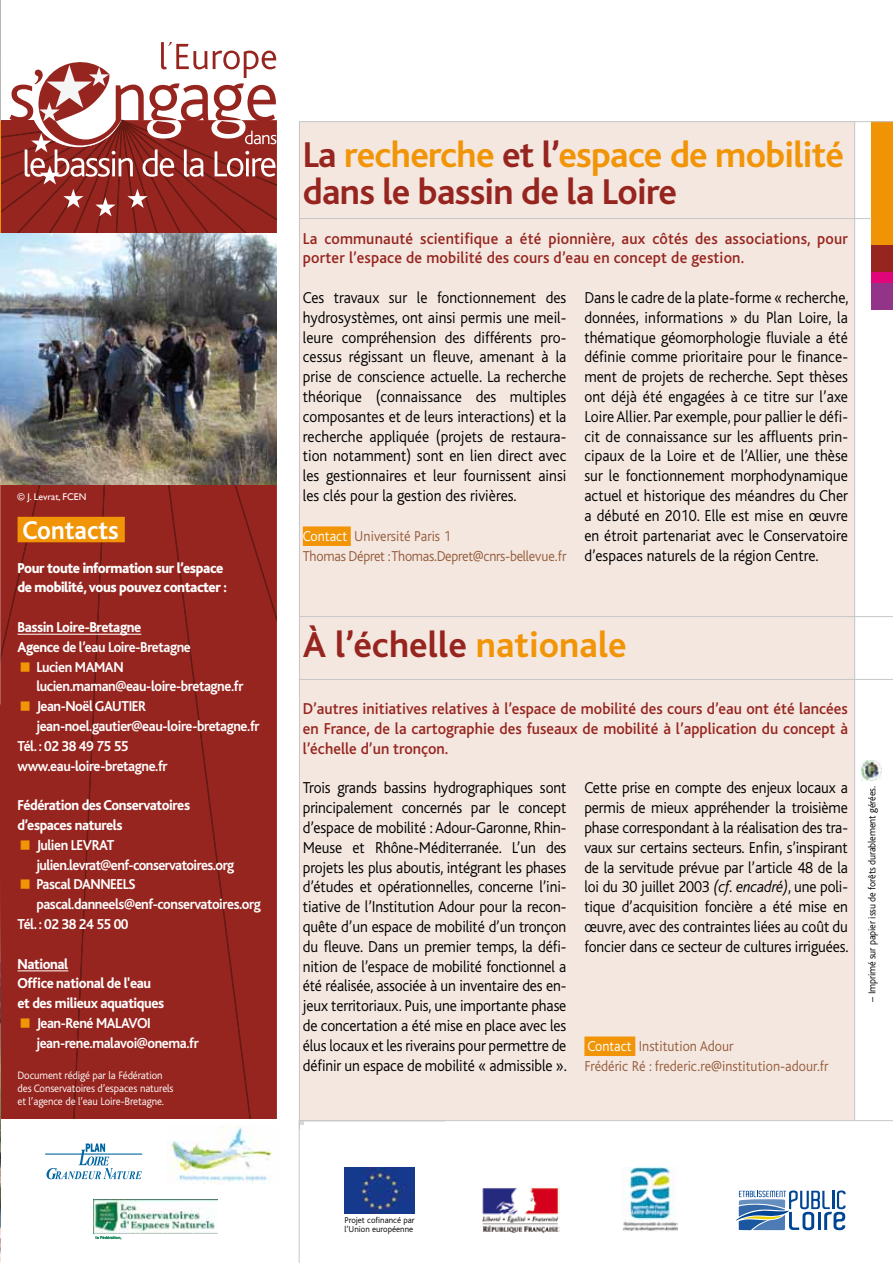
<style>
.page{position:relative;width:893px;height:1263px;background:#fff}
.page>*{position:absolute;margin:0;border:0;box-sizing:border-box;transform-origin:0 0}
.t1{font:700 37.5px/37.5px "Bliss";letter-spacing:-.02em;color:#97251f}
.t2{font:700 37.5px "Bliss";color:#97251f}
.t3{font:700 27px "Bliss";color:#fff;scale:.94 1}
.t4{font:300 16.5px/19.8px "Bliss";letter-spacing:-.01em;color:#000;text-align:justify;scale:.94 1}
.t5{font:500 16.5px/19.8px "Bliss";letter-spacing:.01em;color:#97251f;scale:.96 1}
.t6{font:700 15px/19.8px "Bliss";letter-spacing:-.03em;color:#fff;scale:.94 1}
.t7{font:800 15px/19.8px "Bliss";letter-spacing:-.03em;color:#fff;scale:.94 1}
.t8{font:300 15px/19.8px "Bliss";letter-spacing:-.02em;color:#955d3c;scale:.94 1}
.t9{font:300 15px/19.8px "Bliss";color:#955d3c;scale:.94 1}
.t10{font:800 15px/19.8px "Bliss";letter-spacing:-.03em;color:#fff;scale:.94 1}
.t11{font:300 11.25px/12.8px "Bliss";letter-spacing:-.01em;color:#fff;scale:.96 1}
.t12{font:300 10.5px "Bliss";letter-spacing:-.01em;color:#000;scale:.96 1}
.t13{font:9.75px "Gill Sans";color:#fff}
.t14{font:300 8.85px/8.9px "Bliss";color:#000}
.t15{font:700 4.05px "Arial";letter-spacing:-.005em;color:#00804f}
.s1{font-weight:800}
.s2{color:#f19405}
.s3{color:#fff}
.s4{font-style:italic}
</style>
<div class="page">
<div style="left:299px;top:121px;width:555px;height:999px;background:#f4e7e0"></div>
<div style="left:0;top:759px;width:61px;height:359px;background:#97251f"></div>
<div style="left:0;top:485px;width:61px;height:274px;background:#97251f"></div>
<div style="left:61px;top:485px;width:60px;height:633px;background:#97251f"></div>
<div style="left:121px;top:622px;width:156px;height:496px;background:#97251f"></div>
<div style="left:121px;top:485px;width:156px;height:137px;background:#97251f"></div>
<hr style="left:854px;top:121px;width:1px;height:999px;background:#c6c7c8">
<svg style="left:299px;top:1121px;width:146px;height:142px"></svg>
<div style="left:872px;top:121px;width:21px;height:124px;background:#f09406"></div>
<div style="left:872px;top:245px;width:21px;height:27px;background:#96241f"></div>
<div style="left:872px;top:272px;width:21px;height:11px;background:#e00579"></div>
<div style="left:872px;top:283px;width:21px;height:27px;background:#923487"></div>
<hr style="left:298px;top:1120px;width:595px;height:1px;background:#c6c7c8">
<img style="left:344px;top:1167px;width:71px;height:47px">
<svg style="left:736px;top:1190px;width:110px;height:40px"></svg>
<img style="left:623px;top:1167px;width:54px;height:64px">
<img style="left:482px;top:1188px;width:78px;height:46px">
<hr style="left:45px;top:1154px;width:97px;height:1px;background:#0066a1">
<svg style="left:47px;top:1143px;width:95px;height:36px"></svg>
<img style="left:94px;top:1199px;width:123px;height:34px">
<img style="left:167px;top:1126px;width:105px;height:58px">
<img style="left:0;top:853px;width:1px;height:410px">
<hr style="left:299px;top:121px;width:1px;height:1008px;background:#c6c7c8">
<svg style="left:0;top:0;width:277px;height:234px"></svg>
<hr style="left:18px;top:634px;width:123px;height:1px;background:#fff">
<hr style="left:18px;top:970px;width:50px;height:1px;background:#fff">
<div style="left:18px;top:517px;width:107px;height:25px;background:#f19405"></div>
<img style="left:861px;top:761px;width:21px;height:20px">
<hr style="left:299px;top:121px;width:594px;height:1px;background:#c6c7c8">
<hr style="left:299px;top:218px;width:573px;height:1px;background:#c6c7c8">
<div style="left:303px;top:526px;width:48px;height:20px;background:#f19405"></div>
<div style="left:584px;top:1036px;width:51px;height:20px;background:#f19405"></div>
<hr style="left:299px;top:616px;width:594px;height:1px;background:#c6c7c8">
<hr style="left:299px;top:679px;width:594px;height:1px;background:#c6c7c8">
<img style="left:0;top:234px;width:277px;height:251px">
<svg style="left:21px;top:662px;width:9px;height:9px"></svg>
<svg style="left:21px;top:701px;width:9px;height:10px"></svg>
<svg style="left:21px;top:840px;width:9px;height:9px"></svg>
<svg style="left:21px;top:880px;width:9px;height:9px"></svg>
<svg style="left:21px;top:1018px;width:9px;height:10px"></svg>
<p class="t13" style="left:18px;top:491px;width:70px">© J. Levrat, FCEN</p>
<h2 class="t3" style="left:23px;top:516px;width:104px">Contacts</h2>
<p class="t10" style="left:18px;top:558px;width:224px">Pour toute information sur l’espace de mobilité, vous pouvez contacter :</p>
<p class="t7" style="left:18px;top:617px;width:133px">Bassin Loire-Bretagne</p>
<p class="t6" style="left:18px;top:637px;width:186px"><span class="s1">Agenc</span>e de l’eau Loire-Bretagne</p>
<p class="t6" style="left:36px;top:657px;width:94px">Lucien MAMAN</p>
<p class="t6" style="left:36px;top:677px;width:222px">lucien.maman@eau-loire-bretagne.fr</p>
<p class="t6" style="left:36px;top:697px;width:118px">Jean-Noël GAUTIER</p>
<p class="t6" style="left:36px;top:716px;width:239px">jean-noel.gautier@eau-loire-bretagne.fr</p>
<p class="t6" style="left:18px;top:736px;width:120px">Tél. : 02 38 49 75 55</p>
<p class="t6" style="left:18px;top:756px;width:161px">www.eau-loire-bretagne.fr</p>
<p class="t7" style="left:18px;top:796px;width:185px">Fédération des Conservatoires d’espaces naturels</p>
<p class="t6" style="left:36px;top:835px;width:84px">Julien LEVRAT</p>
<p class="t6" style="left:36px;top:855px;width:212px">julien.levrat@enf-conservatoires.org</p>
<p class="t6" style="left:36px;top:875px;width:107px">Pascal DANNEELS</p>
<p class="t6" style="left:36px;top:895px;width:240px">pascal.danneels@enf-conservatoires.org</p>
<p class="t6" style="left:18px;top:914px;width:120px">Tél. : 02 38 24 55 00</p>
<p class="t7" style="left:18px;top:954px;width:158px">National<br>Office national de l'eau et des milieux aquatiques</p>
<p class="t6" style="left:36px;top:1013px;width:174px">Jean-René MALAVOI jean-rene.malavoi@onema.fr</p>
<p class="t11" style="left:18px;top:1069px;width:164px">Document rédigé par la Fédération des Conservatoires d’espaces naturels et l’agence de l’eau Loire-Bretagne.</p>
<h1 class="t1" style="left:303px;top:136px;width:543px">La <span class="s2">recherche</span> et l’<span class="s2">espace de mobilité </span>dans le bassin de la Loire</h1>
<p class="t5" style="left:303px;top:229px;width:569px">La communauté scientifique a été pionnière, aux côtés des associations, pour porter l’espace de mobilité des cours d’eau en concept de gestion.</p>
<p class="t4" style="left:303px;top:288px;width:282px">Ces travaux sur le fonctionnement des hydrosystèmes, ont ainsi permis une meil&shy;leure compréhension des différents pro&shy;cessus régissant un fleuve, amenant à la prise de conscience actuelle. La recherche théorique (connaissance des multiples composantes et de leurs interactions) et la recherche appliquée (projets de restaura&shy;tion notamment) sont en lien direct avec les gestionnaires et leur fournissent ainsi les clés pour la gestion des rivières.</p>
<p class="t8" style="left:303px;top:526px;width:282px"><span class="s3">Contact</span> Université Paris 1<br>Thomas Dépret : Thomas.Depret@cnrs-bellevue.fr</p>
<p class="t4" style="left:584px;top:288px;width:282px">Dans le cadre de la plate-forme « recherche, données, informations » du Plan Loire, la thématique géomorphologie fluviale a été définie comme prioritaire pour le finance&shy;ment de projets de recherche. Sept thèses ont déjà été engagées à ce titre sur l’axe Loire Allier. Par exemple, pour pallier le défi&shy;cit de connaissance sur les affluents prin&shy;cipaux de la Loire et de l’Allier, une thèse sur le fonctionnement morphodynamique actuel et historique des méandres du Cher a débuté en 2010. Elle est mise en œuvre en étroit partenariat avec le Conservatoire d’espaces naturels de la région Centre.</p>
<h1 class="t2" style="left:303px;top:625px;width:325px">À l’échelle <span class="s2">nationale</span></h1>
<p class="t5" style="left:303px;top:699px;width:569px;text-align:justify">D’autres initiatives relatives à l’espace de mobilité des cours d’eau ont été lancées en France, de la cartographie des fuseaux de mobilité à l’application du concept à l’échelle d’un tronçon.</p>
<p class="t4" style="left:303px;top:778px;width:282px">Trois grands bassins hydrographiques sont principalement concernés par le concept d’espace de mobilité : Adour-Garonne, Rhin-Meuse et Rhône-Méditerranée. L’un des projets les plus aboutis, intégrant les phases d’études et opérationnelles, concerne l’ini&shy;tiative de l’Institution Adour pour la recon&shy;quête d’un espace de mobilité d’un tronçon du fleuve. Dans un premier temps, la défi&shy;nition de l’espace de mobilité fonctionnel a été réalisée, associée à un inventaire des en&shy;jeux territoriaux. Puis, une importante phase de concertation a été mise en place avec les élus locaux et les riverains pour permettre de définir un espace de mobilité « admissible ».</p>
<p class="t4" style="left:584px;top:778px;width:282px">Cette prise en compte des enjeux locaux a permis de mieux appréhender la troisième phase correspondant à la réalisation des tra&shy;vaux sur certains secteurs. Enfin, s’inspirant de la servitude prévue par l’article 48 de la loi du 30 juillet 2003 <span class="s4">(cf. encadré)</span>, une poli&shy;tique d’acquisition foncière a été mise en œuvre, avec des contraintes liées au coût du foncier dans ce secteur de cultures irriguées.</p>
<p class="t9" style="left:584px;top:1036px;width:261px"><span class="s3">Contact</span> Institution Adour<br>Frédéric Ré : frederic.re@institution-adour.fr</p>
<p class="t12" style="left:867px;top:1002px;width:226px;rotate:-90deg">– Imprimé sur papier issu de forêts durablement gérées.</p>
<p class="t15" style="left:96px;top:1235px;width:27px">la Fédération,</p>
<p class="t14" style="left:344px;top:1215px;width:72px">Projet cofinancé par l’Union européenne</p>
</div>
